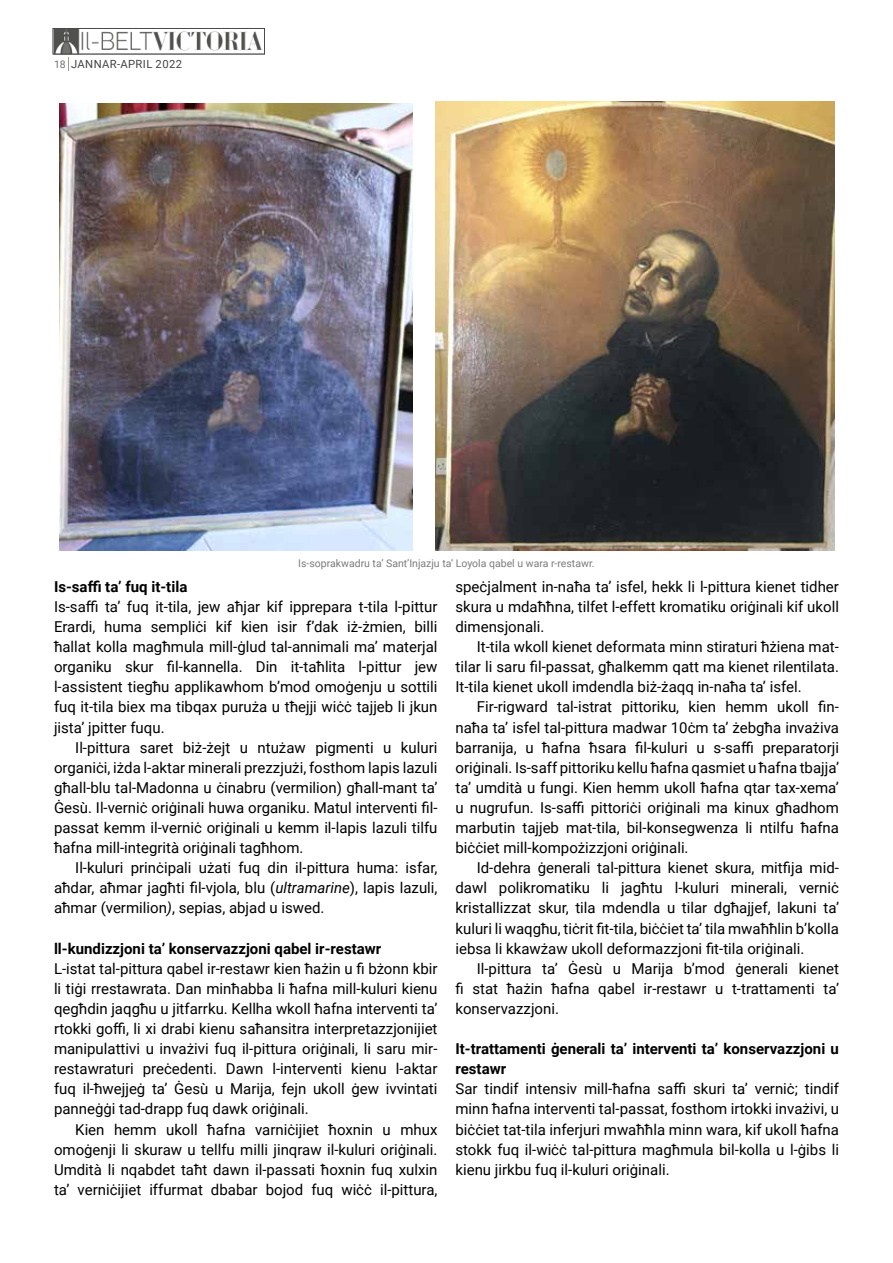
<style>
.page{position:relative;width:893px;height:1263px;background:#fff}
.page>*{position:absolute;margin:0;border:0;box-sizing:border-box;transform-origin:0 0}
.t1{font:15px/20.1px "Roboto";color:#000;text-align:justify}
.t2{font:700 15px/20.1px "Roboto";color:#000}
.t3{font:11.25px "Roboto";letter-spacing:.035em;color:#454444}
.t4{font:10.5px "Roboto";color:#7c7b7b}
.s1{font-size:10.5px;color:#727271}
.s2{font-style:italic}
</style>
<div class="page">
<svg style="left:68px;top:57px;width:1px;height:14px"></svg>
<img style="left:55px;top:30px;width:208px;height:22px">
<div style="left:53px;top:28px;width:212px;height:26px;border:1px solid #4a4a49"></div>
<img style="left:59px;top:104px;width:354px;height:446px">
<img style="left:435px;top:101px;width:399px;height:449px">
<p class="t3" style="left:54px;top:56px;width:130px"><span class="s1">18</span> JANNAR-APRIL 2022</p>
<p class="t4" style="left:298px;top:556px;width:298px">Is-soprakwadru ta’ Sant’Injazju ta’ Loyola qabel u wara r-restawr.</p>
<p class="t2" style="left:54px;top:576px;width:135px">Is-saffi ta’ fuq it-tila</p>
<p class="t1" style="left:54px;top:596px;width:385px">Is-saffi ta’ fuq it-tila, jew aħjar kif ipprepara t-tila l-pittur Erardi, huma sempliċi kif kien isir f’dak iż-żmien, billi ħallat kolla magħmula mill-ġlud tal-annimali ma’ materjal organiku skur fil-kannella. Din it-taħlita l-pittur jew l-assistent tiegħu applikawhom b’mod omoġenju u sottili fuq it-tila biex ma tibqax puruża u tħejji wiċċ tajjeb li jkun jista’ jpitter fuqu.</p>
<p class="t1" style="left:54px;top:737px;width:385px;text-indent:21px">Il-pittura saret biż-żejt u ntużaw pigmenti u kuluri organiċi, iżda l-aktar minerali prezzjużi, fosthom lapis lazuli għall-blu tal-Madonna u ċinabru (vermilion) għall-mant ta’ Ġesù. Il-verniċ oriġinali huwa organiku. Matul interventi fil&shy;passat kemm il-verniċ oriġinali u kemm il-lapis lazuli tilfu ħafna mill-integrità oriġinali tagħhom.</p>
<p class="t1" style="left:54px;top:857px;width:385px;text-indent:21px">Il-kuluri prinċipali użati fuq din il-pittura huma: isfar, aħdar, aħmar jagħti fil-vjola, blu (<span class="s2">ultramarine</span>), lapis lazuli, aħmar (vermilion<span class="s2">)</span>, sepias, abjad u iswed.</p>
<p class="t2" style="left:54px;top:938px;width:329px">ll-kundizzjoni ta’ konservazzjoni qabel ir-restawr</p>
<p class="t1" style="left:54px;top:958px;width:385px">L-istat tal-pittura qabel ir-restawr kien ħażin u fi bżonn kbir li tiġi rrestawrata. Dan minħabba li ħafna mill-kuluri kienu qegħdin jaqgħu u jitfarrku. Kellha wkoll ħafna interventi ta’ rtokki goffi, li xi drabi kienu saħansitra interpretazzjonijiet manipulattivi u invażivi fuq il-pittura oriġinali, li saru mir&shy;restawraturi preċedenti. Dawn l-interventi kienu l-aktar fuq il-ħwejjeġ ta’ Ġesù u Marija, fejn ukoll ġew ivvintati panneġġi tad-drapp fuq dawk oriġinali.</p>
<p class="t1" style="left:54px;top:1119px;width:385px;text-indent:21px">Kien hemm ukoll ħafna varniċijiet ħoxnin u mhux omoġenji li skuraw u tellfu milli jinqraw il-kuluri oriġinali.<br>Umdità li nqabdet taħt dawn il-passati ħoxnin fuq xulxin ta’ verniċijiet iffurmat dbabar bojod fuq wiċċ il-pittura,</p>
<p class="t1" style="left:455px;top:576px;width:385px">speċjalment in-naħa ta’ isfel, hekk li l-pittura kienet tidher skura u mdaħħna, tilfet l-effett kromatiku oriġinali kif ukoll dimensjonali.</p>
<p class="t1" style="left:455px;top:636px;width:385px;text-indent:21px">It-tila wkoll kienet deformata minn stiraturi ħżiena mat&shy;tilar li saru fil-passat, għalkemm qatt ma kienet rilentilata.<br>It-tila kienet ukoll imdendla biż-żaqq in-naħa ta’ isfel.</p>
<p class="t1" style="left:455px;top:696px;width:385px;text-indent:21px">Fir-rigward tal-istrat pittoriku, kien hemm ukoll fin&shy;naħa ta’ isfel tal-pittura madwar 10ċm ta’ żebgħa invażiva barranija, u ħafna ħsara fil-kuluri u s-saffi preparatorji oriġinali. Is-saff pittoriku kellu ħafna qasmiet u ħafna tbajja’ ta’ umdità u fungi. Kien hemm ukoll ħafna qtar tax-xema’ u nugrufun. Is-saffi pittoriċi oriġinali ma kinux għadhom marbutin tajjeb mat-tila, bil-konsegwenza li ntilfu ħafna biċċiet mill-kompożizzjoni oriġinali.</p>
<p class="t1" style="left:455px;top:857px;width:385px;text-indent:21px">Id-dehra ġenerali tal-pittura kienet skura, mitfija mid&shy;dawl polikromatiku li jagħtu l-kuluri minerali, verniċ kristallizzat skur, tila mdendla u tilar dgħajjef, lakuni ta’ kuluri li waqgħu, tiċrit fit-tila, biċċiet ta’ tila mwaħħlin b’kolla iebsa li kkawżaw ukoll deformazzjoni fit-tila oriġinali.</p>
<p class="t1" style="left:455px;top:958px;width:385px;text-indent:21px">Il-pittura ta’ Ġesù u Marija b’mod ġenerali kienet fi stat ħażin ħafna qabel ir-restawr u t-trattamenti ta’ konservazzjoni.</p>
<p class="t2" style="left:455px;top:1038px;width:385px">It-trattamenti ġenerali ta’ interventi ta’ konservazzjoni u restawr</p>
<p class="t1" style="left:455px;top:1078px;width:385px">Sar tindif intensiv mill-ħafna saffi skuri ta’ verniċ; tindif minn ħafna interventi tal-passat, fosthom irtokki invażivi, u biċċiet tat-tila inferjuri mwaħħla minn wara, kif ukoll ħafna stokk fuq il-wiċċ tal-pittura magħmula bil-kolla u l-ġibs li kienu jirkbu fuq il-kuluri oriġinali.</p>
</div>
